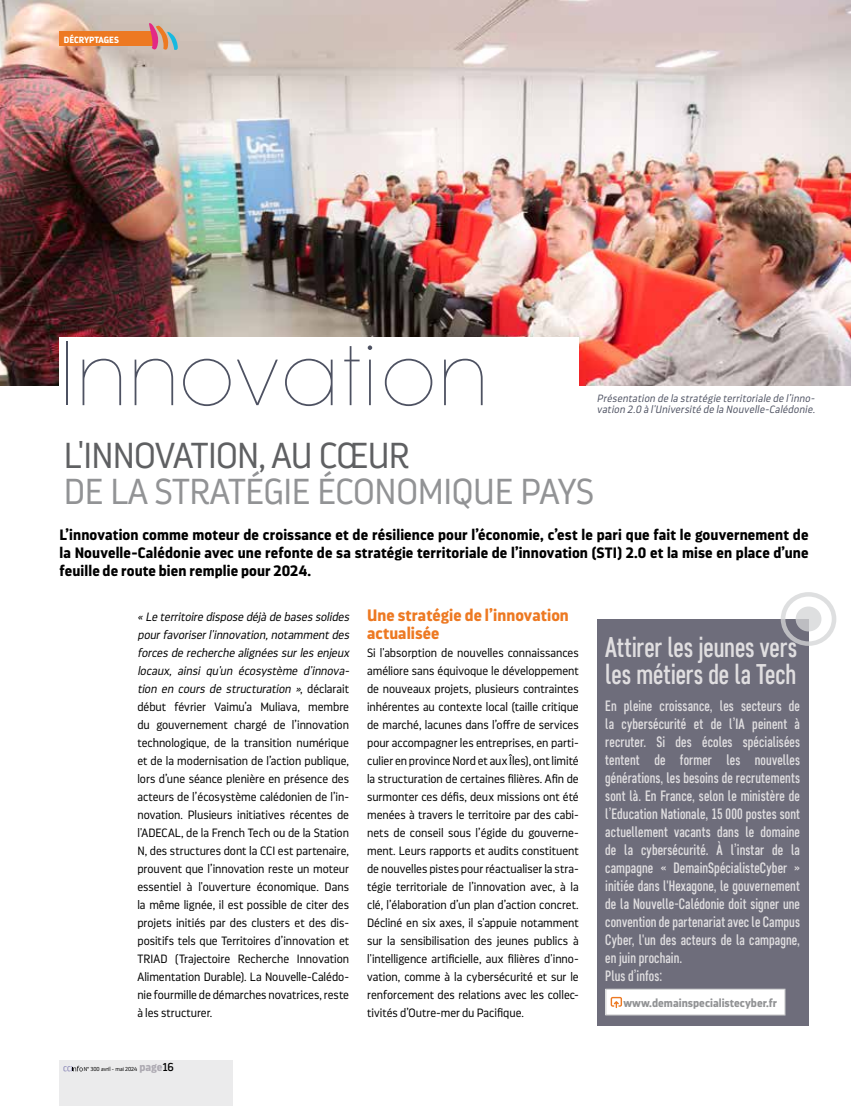
<style>
.page{position:relative;width:851px;height:1106px;background:#fff}
.page>*{position:absolute;margin:0;border:0;box-sizing:border-box;transform-origin:0 0}
.t1{font:200 90px "Pangram";letter-spacing:-.02em;color:#4e5262}
.t2{font:300 36px "Darwin Pro";letter-spacing:-.01em;color:#929395}
.t3{font:300 36px "Darwin Pro";letter-spacing:-.02em;color:#5f6062}
.t4{font:500 28.5px/27px "Core Sans D47 Cn";letter-spacing:-.005em;color:#e0dee0}
.t5{font:700 16.5px/18px "Darwin Pro";letter-spacing:.005em;color:#ed7922}
.t6{font:500 15px/18px "Core Sans D47 Cn";letter-spacing:.005em;color:#e0dee0}
.t7{font:700 15px/18px "Darwin Pro";letter-spacing:.01em;color:#000;text-align:justify}
.t8{font:300 12px/18px "Darwin Pro";letter-spacing:-.005em;color:#000}
.t9{font:700 11.4px "Darwin Pro";color:#929395}
.t10{font:italic 300 10.5px/10.5px "Darwin Pro";color:#4e5262}
.t11{font:700 9px "Darwin Pro";color:#fff}
.t12{font:300 5.7px "Darwin Pro";color:#000}
.s1{font-style:italic}
.s2{font-weight:700;font-size:11.4px;color:#adaab2}
.s3{font-weight:400;font-size:11.4px}
</style>
<div class="page">
<img style="left:0;top:0;width:850px;height:386px">
<div style="left:59px;top:337px;width:519px;height:85px;background:#fff"></div>
<div style="left:60px;top:32px;width:94px;height:14px;background:#ed7922"></div>
<svg style="left:149px;top:23px;width:29px;height:29px"></svg>
<div style="left:59px;top:1060px;width:174px;height:46px;background:#ebebec"></div>
<svg style="left:63px;top:1065px;width:20px;height:6px"></svg>
<div style="left:596px;top:619px;width:212px;height:407px;background:#6e6d7b"></div>
<div style="left:605px;top:989px;width:179px;height:25px;background:#fff"></div>
<svg style="left:610px;top:996px;width:12px;height:12px"></svg>
<div style="left:605px;top:988px;width:180px;height:27px;border:1px solid #d0d1d2"></div>
<svg style="left:780px;top:592px;width:56px;height:54px"></svg>
<p class="t11" style="left:64px;top:33px;width:57px">DÉCRYPTAGES</p>
<h1 class="t1" style="left:59px;top:316px;width:430px">Innovation</h1>
<p class="t10" style="left:596px;top:393px;width:222px">Présentation de la stratégie territoriale de l’inno&shy;vation 2.0 à l'Université de la Nouvelle-Calédonie.</p>
<h2 class="t3" style="left:64px;top:432px;width:347px">L'INNOVATION, AU CŒUR</h2>
<h2 class="t2" style="left:64px;top:468px;width:531px">DE LA STRATÉGIE ÉCONOMIQUE PAYS</h2>
<p class="t7" style="left:60px;top:525px;width:750px">L’innovation comme moteur de croissance et de résilience pour l’économie, c’est le pari que fait le gouvernement de la Nouvelle-Calédonie avec une refonte de sa stratégie territoriale de l’innovation (STI) 2.0 et la mise en place d’une feuille de route bien remplie pour 2024.</p>
<p class="t8" style="left:137px;top:608px;width:216px"><span class="s1">«Le territoire dispose déjà de basessolides pourfavoriserl'innovation,notammentdes forcesde recherche alignéessurlesenjeux locaux, ainsi qu'un écosystème d'innova&shy;tion en cours de structuration »</span>, d é c l a r a i t début février Vaimu’a Muliava, membre du gouvernement chargé de l’innovation technologique, de la transition numérique et de la modernisation de l’action publique, lors d’une séance plenière en présence des acteurs de l’écosystème calédonien de l’in&shy;novation. Plusieurs initiatives récentes de l'ADECAL, de la French Tech ou de la Station N, des structures dont la CCI est partenaire, prouvent que l’innovation reste un moteur essentiel à l'ouverture économique. Dans la même lignée, il est possible de citer des projets initiés par des clusters et des dis&shy;positifs tels que Territoires d’innovation et TRIAD (Trajectoire Recherche Innovation Alimentation Durable). La Nouvelle-Calédo&shy;nie fourmille de démarches novatrices, reste à les structurer.</p>
<h3 class="t5" style="left:367px;top:606px;width:203px">Une stratégie de l’innovation actualisée</h3>
<p class="t8" style="left:367px;top:644px;width:213px;text-align:justify">Si l'absorption de nouvelles connaissances améliore sans équivoque le développement de nouveaux projets, plusieurs contraintes inhérentes au contexte local (taille critique de marché, lacunes dans l’offre de services pour accompagner les entreprises, en parti&shy;culier en province Nord et aux Îles), ont limité la structuration de certaines filières. Afin de surmonter ces défis, deux missions ont été menées à travers le territoire par des cabi&shy;nets de conseil sous l’égide du gouverne&shy;ment. Leurs rapports et audits constituent de nouvelles pistes pour réactualiser la stra&shy;tégie territoriale de l’innovation avec, à la clé, l’élaboration d’un plan d’action concret.<br>Décliné en six axes, il s'appuie notamment sur la sensibilisation des jeunes publics à l'intelligence artificielle, aux filières d'inno&shy;vation, comme à la cybersécurité et sur le renforcement des relations avec les collec&shy;tivités d’Outre-mer du Pacifique.</p>
<p class="t12" style="left:84px;top:1065px;width:91px">N° 300 avril - mai 2024 <span class="s2">page</span><span class="s3">16</span></p>
<h3 class="t4" style="left:605px;top:633px;width:193px">Attirer les jeunes vers les métiers de la Tech</h3>
<p class="t6" style="left:605px;top:697px;width:196px">En pleine croissance, les secteurs de la cybersécurité et de l’IA peinent à recruter. Si des écoles spécialisées tentent de former les nouvelles générations, les besoins de recrutements sont là. En France, selon le ministère de l’Education Nationale, 15 000 postes sont actuellement vacants dans le domaine de la cybersécurité. À l’instar de la campagne « DemainSpécialisteCyber » initiée dans l'Hexagone, le gouvernement de la Nouvelle-Calédonie doit signer une convention de partenariat avec le Campus Cyber, l'un des acteurs de la campagne, en juin prochain.<br>Plus d’infos:</p>
<p class="t9" style="left:623px;top:995px;width:155px">www.demainspecialistecyber.fr</p>
</div>
